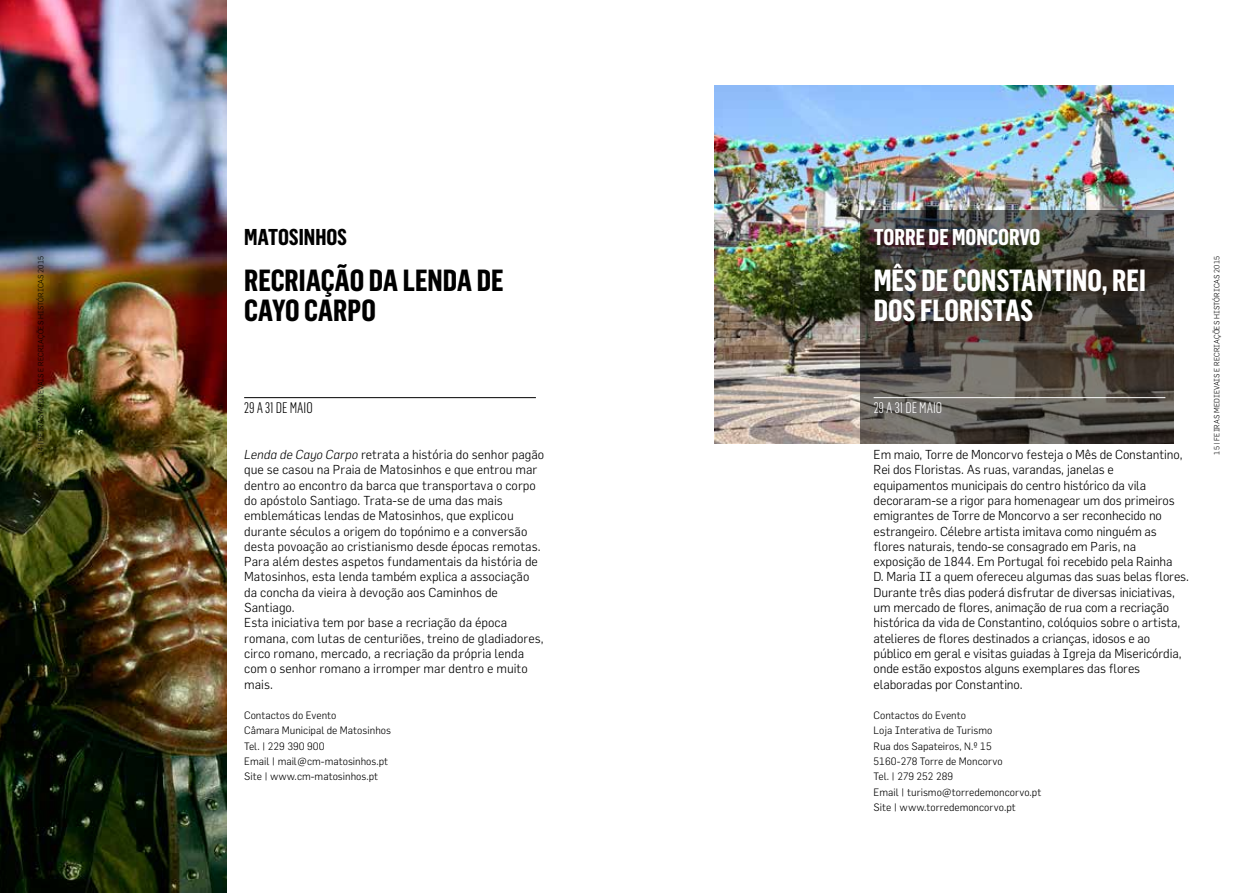
<style>
.page{position:relative;width:1259px;height:893px;background:#fff}
.page>*{position:absolute;margin:0;border:0;box-sizing:border-box;transform-origin:0 0}
.t1{font:700 30px "Flama Condensed";color:#fff}
.t2{font:700 30px "Flama Condensed";letter-spacing:-.01em;color:#000}
.t3{font:700 22.5px "Flama Condensed";color:#fff}
.t4{font:700 22.5px "Flama Condensed";color:#000}
.t5{font:300 15px "Flama Condensed";color:#fff}
.t6{font:300 15px "Flama Condensed";color:#000}
.t7{font:300 12.75px/15.3px "Flama";letter-spacing:-.01em;color:#000}
.t8{font:300 10.5px/15.3px "Flama";color:#000}
.t9{font:300 7.5px "Flama";color:#000}
.s1{font-style:italic}
</style>
<div class="page">
<img style="left:714px;top:85px;width:460px;height:359px">
<svg style="left:861px;top:210px;width:313px;height:234px;background:#4c4741"></svg>
<hr style="left:873px;top:397px;width:292px;height:1px;background:#fff">
<hr style="left:244px;top:397px;width:292px;height:1px;background:#000">
<img style="left:0;top:0;width:226px;height:893px">
<p class="t9" style="left:36px;top:455px;width:200px;rotate:-90deg">14 | FEIRAS MEDIEVAIS E RECRIAÇÕES HISTÓRICAS 2015</p>
<h2 class="t4" style="left:244px;top:223px;width:25px">MATOSINHOS</h2>
<h1 class="t2" style="left:244px;top:261px;width:29px">RECRIAÇÃO</h1>
<h1 class="t2" style="left:369px;top:261px;width:62px">DA LENDA</h1>
<h1 class="t2" style="left:477px;top:261px;width:14px">DE</h1>
<h1 class="t2" style="left:244px;top:292px;width:89px">CAYO CARPO</h1>
<p class="t6" style="left:244px;top:399px;width:70px">29 A 31 DE MAIO</p>
<p class="t7" style="left:244px;top:447px;width:302px"><span class="s1">Lenda de Cayo Carpo</span> retrata a história do senhor pagão que se casou na Praia de Matosinhos e que entrou mar dentro ao encontro da barca que transportava o corpo do apóstolo Santiago. Trata-se de uma das mais emblemáticas lendas de Matosinhos, que explicou durante séculos a origem do topónimo e a conversão desta povoação ao cristianismo desde épocas remotas.<br>Para além destes aspetos fundamentais da história de Matosinhos, esta lenda também explica a associação da concha da vieira à devoção aos Caminhos de Santiago.<br>Esta iniciativa tem por base a recriação da época romana, com lutas de centuriões, treino de gladiadores, circo romano, mercado, a recriação da própria lenda com o senhor romano a irromper mar dentro e muito mais.</p>
<p class="t8" style="left:244px;top:707px;width:148px">Contactos do Evento<br>Câmara Municipal de Matosinhos<br>Tel. | 229 390 900<br>Email | mail@cm-matosinhos.pt<br>Site | www.cm-matosinhos.pt</p>
<h2 class="t3" style="left:873px;top:223px;width:21px">TORRE</h2>
<h2 class="t3" style="left:928px;top:223px;width:49px">DE MONCORVO</h2>
<h1 class="t1" style="left:873px;top:261px;width:108px">MÊS DE CONSTANTINO</h1>
<h1 class="t1" style="left:1102px;top:261px;width:34px">, REI</h1>
<h1 class="t1" style="left:873px;top:292px;width:73px">DOS FLORISTAS</h1>
<p class="t5" style="left:873px;top:399px;width:70px">29 A 31 DE MAIO</p>
<p class="t7" style="left:873px;top:447px;width:317px">Em maio, Torre de Moncorvo festeja o Mês de Constantino, Rei dos Floristas. As ruas, varandas, janelas e equipamentos municipais do centro histórico da vila decoraram-se a rigor para homenagear um dos primeiros emigrantes de Torre de Moncorvo a ser reconhecido no estrangeiro. Célebre artista imitava como ninguém as flores naturais, tendo-se consagrado em Paris, na exposição de 1844. Em Portugal foi recebido pela Rainha<br>D. Maria II a quem ofereceu algumas das suas belas flores.<br>Durante três dias poderá disfrutar de diversas iniciativas, um mercado de flores, animação de rua com a recriação histórica da vida de Constantino, colóquios sobre o artista, atelieres de flores destinados a crianças, idosos e ao público em geral e visitas guiadas à Igreja da Misericórdia, onde estão expostos alguns exemplares das flores elaboradas por Constantino.</p>
<p class="t8" style="left:873px;top:707px;width:169px">Contactos do Evento<br>Loja Interativa de Turismo<br>Rua dos Sapateiros, N.º 15<br>5160-278 Torre de Moncorvo<br>Tel. | 279 252 289<br>Email | turismo@torredemoncorvo.pt<br>Site | www.torredemoncorvo.pt</p>
<p class="t9" style="left:1212px;top:455px;width:200px;rotate:-90deg">15 | FEIRAS MEDIEVAIS E RECRIAÇÕES HISTÓRICAS 2015</p>
</div>
